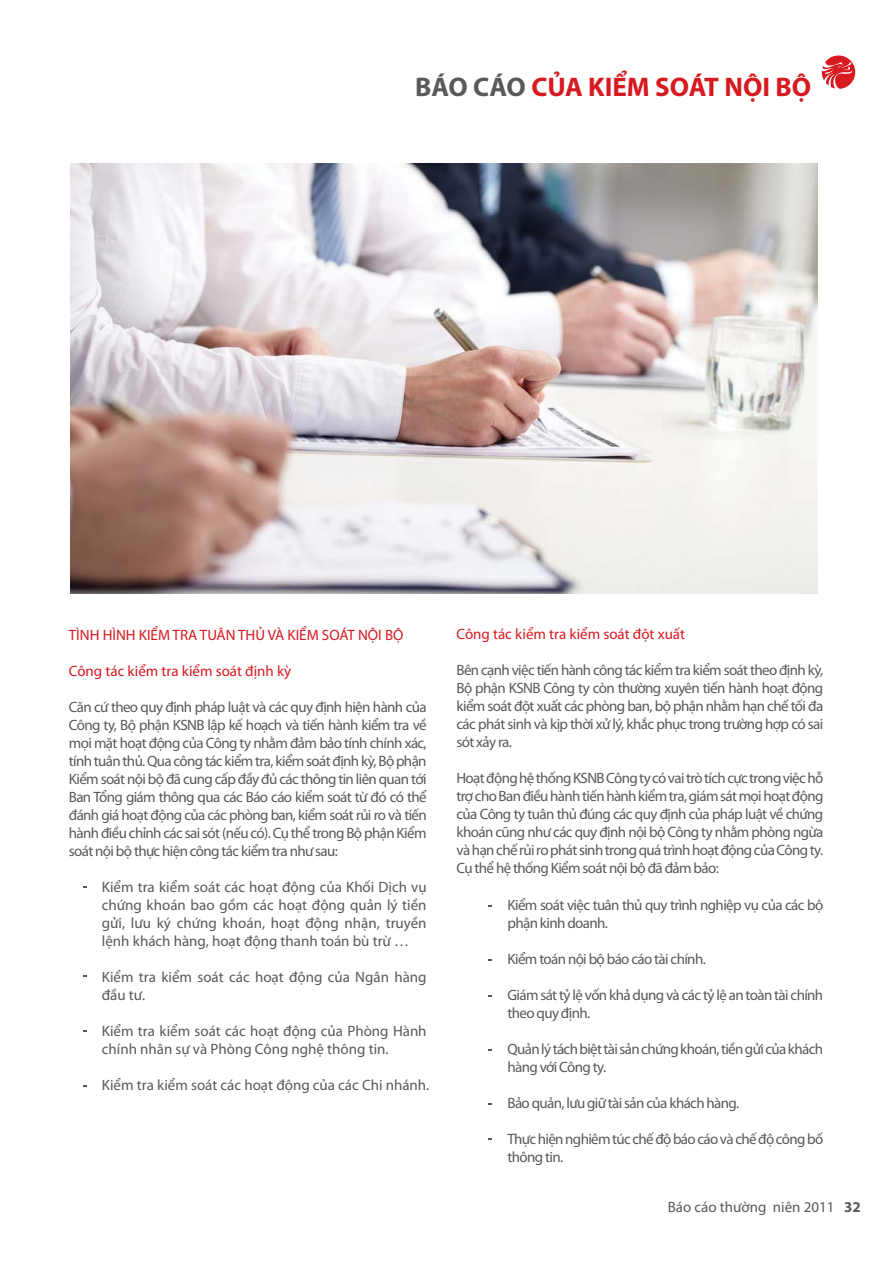
<style>
.page{position:relative;width:893px;height:1263px;background:#fff}
.page>*{position:absolute;margin:0;border:0;box-sizing:border-box;transform-origin:0 0}
.t1{font:700 27px "Myriad Pro";color:#d71920}
.t2{font:15px/18px "Myriad Pro";letter-spacing:-.04em;color:#58595b;text-align:justify}
.t3{font:15px/18px "Myriad Pro";color:#58595b}
.t4{font:15px "Myriad Pro";color:#d71920}
.s1{color:#58595b}
.s2{font-weight:700}
</style>
<div class="page">
<svg style="left:821px;top:55px;width:35px;height:34px"></svg>
<img style="left:71px;top:164px;width:746px;height:430px">
<h1 class="t1" style="left:415px;top:77px;width:397px"><span class="s1">BÁO CÁO</span> CỦA KIỂM SOÁT NỘI BỘ</h1>
<p class="t4" style="left:69px;top:629px;width:336px">TÌNH HÌNH KIỂM TRA TUÂN THỦ VÀ KIỂM SOÁT NỘI BỘ</p>
<p class="t4" style="left:69px;top:665px;width:224px">Công tác kiểm tra kiểm soát định kỳ</p>
<p class="t2" style="left:69px;top:699px;width:359px">Căn cứ theo quy định pháp luật và các quy định hiện hành của Công ty, Bộ phận KSNB lập kế hoạch và tiến hành kiểm tra về mọi mặt hoạt động của Công ty nhằm đảm bảo tính chính xác, tính tuân thủ. Qua công tác kiểm tra, kiểm soát định kỳ, Bộ phận Kiểm soát nội bộ đã cung cấp đầy đủ các thông tin liên quan tới Ban Tổng giám thông qua các Báo cáo kiểm soát từ đó có thể đánh giá hoạt động của các phòng ban, kiểm soát rủi ro và tiến hành điều chỉnh các sai sót (nếu có). Cụ thể trong Bộ phận Kiểm soát nội bộ thực hiện công tác kiểm tra như sau:</p>
<p class="t2" style="left:102px;top:879px;width:326px">Kiểm tra kiểm soát các hoạt động của Khối Dịch vụ chứng khoán bao gồm các hoạt động quản lý tiền gửi, lưu ký chứng khoán, hoạt động nhận, truyền lệnh khách hàng, hoạt động thanh toán bù trừ …</p>
<p class="t3" style="left:102px;top:969px;width:326px">Kiểm tra kiểm soát các hoạt động của Ngân hàng đầu tư.</p>
<p class="t3" style="left:102px;top:1023px;width:326px">Kiểm tra kiểm soát các hoạt động của Phòng Hành chính nhân sự và Phòng Công nghệ thông tin.</p>
<p class="t3" style="left:102px;top:1077px;width:329px">Kiểm tra kiểm soát các hoạt động của các Chi nhánh.</p>
<p class="t4" style="left:456px;top:628px;width:230px">Công tác kiểm tra kiểm soát đột xuất</p>
<p class="t2" style="left:456px;top:662px;width:368px">Bên cạnh việc tiến hành công tác kiểm tra kiểm soát theo định kỳ, Bộ phận KSNB Công ty còn thường xuyên tiến hành hoạt động kiểm soát đột xuất các phòng ban, bộ phận nhằm hạn chế tối đa các phát sinh và kịp thời xử lý, khắc phục trong trường hợp có sai sót xảy ra.</p>
<p class="t2" style="left:456px;top:770px;width:368px">Hoạt động hệ thống KSNB Công ty có vai trò tích cực trong việc hỗ trợ cho Ban điều hành tiến hành kiểm tra, giám sát mọi hoạt động của Công ty tuân thủ đúng các quy định của pháp luật về chứng khoán cũng như các quy định nội bộ Công ty nhằm phòng ngừa và hạn chế rủi ro phát sinh trong quá trình hoạt động của Công ty.<br>Cụ thể hệ thống Kiểm soát nội bộ đã đảm bảo:</p>
<p class="t2" style="left:507px;top:897px;width:317px">Kiểm soát việc tuân thủ quy trình nghiệp vụ của các bộ phận kinh doanh.</p>
<p class="t2" style="left:507px;top:951px;width:200px">Kiểm toán nội bộ báo cáo tài chính.</p>
<p class="t2" style="left:507px;top:987px;width:317px">Giám sát tỷ lệ vốn khả dụng và các tỷ lệ an toàn tài chính theo quy định.</p>
<p class="t2" style="left:507px;top:1041px;width:317px">Quản lý tách biệt tài sản chứng khoán, tiền gửi của khách hàng với Công ty.</p>
<p class="t2" style="left:507px;top:1095px;width:233px">Bảo quản, lưu giữ tài sản của khách hàng.</p>
<p class="t2" style="left:507px;top:1131px;width:317px">Thực hiện nghiêm túc chế độ báo cáo và chế độ công bố thông tin.</p>
<p class="t3" style="left:668px;top:1199px;width:194px">Báo cáo thường niên 2011 <span class="s2">32</span></p>
</div>
